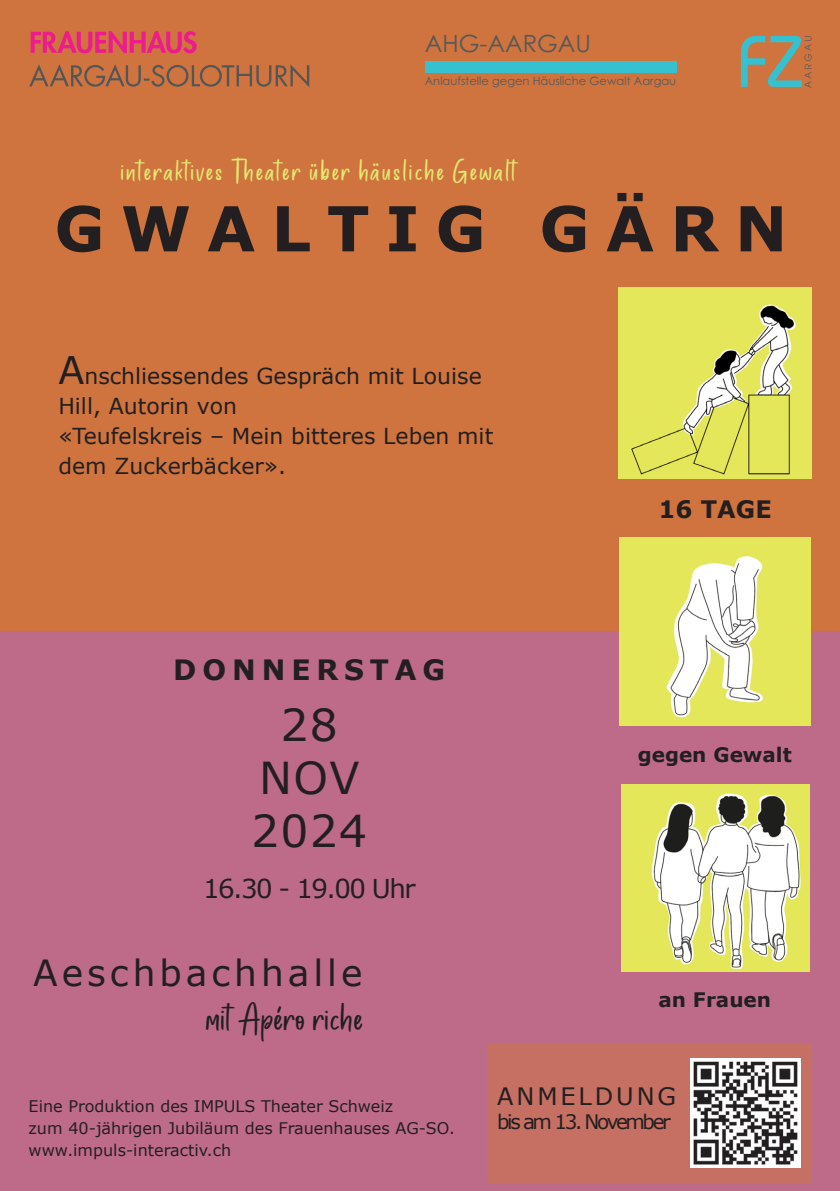
<style>
.page{position:relative;width:840px;height:1191px;background:#fff}
.page>*{position:absolute;margin:0;border:0;box-sizing:border-box;transform-origin:0 0}
.t1{font:700 62px "Verdana";letter-spacing:.26em;color:#231f20}
.t2{font:44px "Hand Marker";color:#231f20}
.t3{font:44px "Verdana";letter-spacing:.03em;color:#231f20}
.t4{font:36px "Verdana";letter-spacing:.11em;color:#231f20}
.t5{font:34px "Hand Marker";letter-spacing:.05em;color:#e5e771}
.t6{font:700 28px "Verdana";letter-spacing:.21em;color:#231f20}
.t7{font:26px "Verdana";letter-spacing:-.06em;color:#231f20}
.t8{font:24px "Verdana";letter-spacing:.12em;color:#231f20}
.t9{font:700 24px "Verdana";color:#231f20}
.t10{font:23.8px "Century Gothic";color:#57585a}
.t11{font:22px/30px "Verdana";color:#231f20}
.t12{font:700 20px "Verdana";color:#231f20}
.t13{font:20px "Verdana";letter-spacing:-.12em;color:#231f20}
.t14{font:16px "Verdana";color:#231f20}
.t15{font:11.4px "Century Gothic";color:#57585a}
.s1{font-size:38px}
</style>
<div class="page">
<div style="left:0;top:0;width:839px;height:639px;background:#cf743e"></div>
<div style="left:0;top:631px;width:839px;height:560px;background:#be6b8a"></div>
<div style="left:487px;top:1044px;width:324px;height:139px;background:#c66f63"></div>
<img style="left:619px;top:537px;width:190px;height:189px">
<img style="left:621px;top:784px;width:188px;height:187px">
<img style="left:618px;top:287px;width:193px;height:191px">
<img style="left:690px;top:1058px;width:109px;height:109px">
<svg style="left:740px;top:36px;width:71px;height:52px"></svg>
<div style="left:424px;top:61px;width:252px;height:12px;background:#36c1d1"></div>
<svg style="left:29px;top:64px;width:280px;height:23px"></svg>
<svg style="left:31px;top:31px;width:165px;height:22px"></svg>
<p class="t10" style="left:424px;top:26px;width:168px">AHG-AARGAU</p>
<p class="t15" style="left:424px;top:73px;width:253px">Anlaufstelle gegen Häusliche Gewalt Aargau</p>
<p class="t5" style="left:121px;top:149px;width:397px">interaktives Theater über häusliche Gewalt</p>
<p class="t1" style="left:54px;top:188px;width:734px">GWALTIG GÄRN</p>
<p class="t11" style="left:58px;top:361px;width:424px"><span class="s1">A</span>nschliessendes Gespräch mit Louise<br>Hill, Autorin von</p>
<p class="t11" style="left:58px;top:421px;width:436px">«Teufelskreis – Mein bitteres Leben mit dem Zuckerbäcker».</p>
<p class="t6" style="left:173px;top:651px;width:273px">DONNERSTAG</p>
<p class="t3" style="left:280px;top:697px;width:59px">28</p>
<p class="t3" style="left:259px;top:750px;width:102px">NOV</p>
<p class="t3" style="left:251px;top:802px;width:117px">2024</p>
<p class="t7" style="left:203px;top:872px;width:214px">16.30 - 19.00 Uhr</p>
<p class="t4" style="left:33px;top:950px;width:331px">Aeschbachhalle</p>
<p class="t2" style="left:206px;top:989px;width:159px">mit Apéro riche</p>
<p class="t9" style="left:658px;top:493px;width:115px">16 TAGE</p>
<p class="t12" style="left:637px;top:741px;width:155px">gegen Gewalt</p>
<p class="t12" style="left:658px;top:987px;width:114px">an Frauen</p>
<p class="t14" style="left:29px;top:1096px;width:366px">Eine Produktion des IMPULS Theater Schweiz</p>
<p class="t14" style="left:29px;top:1118px;width:427px">zum 40-jährigen Jubiläum des Frauenhauses AG-SO.</p>
<p class="t14" style="left:29px;top:1140px;width:204px">www.impuls-interactiv.ch</p>
<p class="t8" style="left:497px;top:1080px;width:180px">ANMELDUNG</p>
<p class="t13" style="left:497px;top:1108px;width:175px">bis am 13. November</p>
</div>
